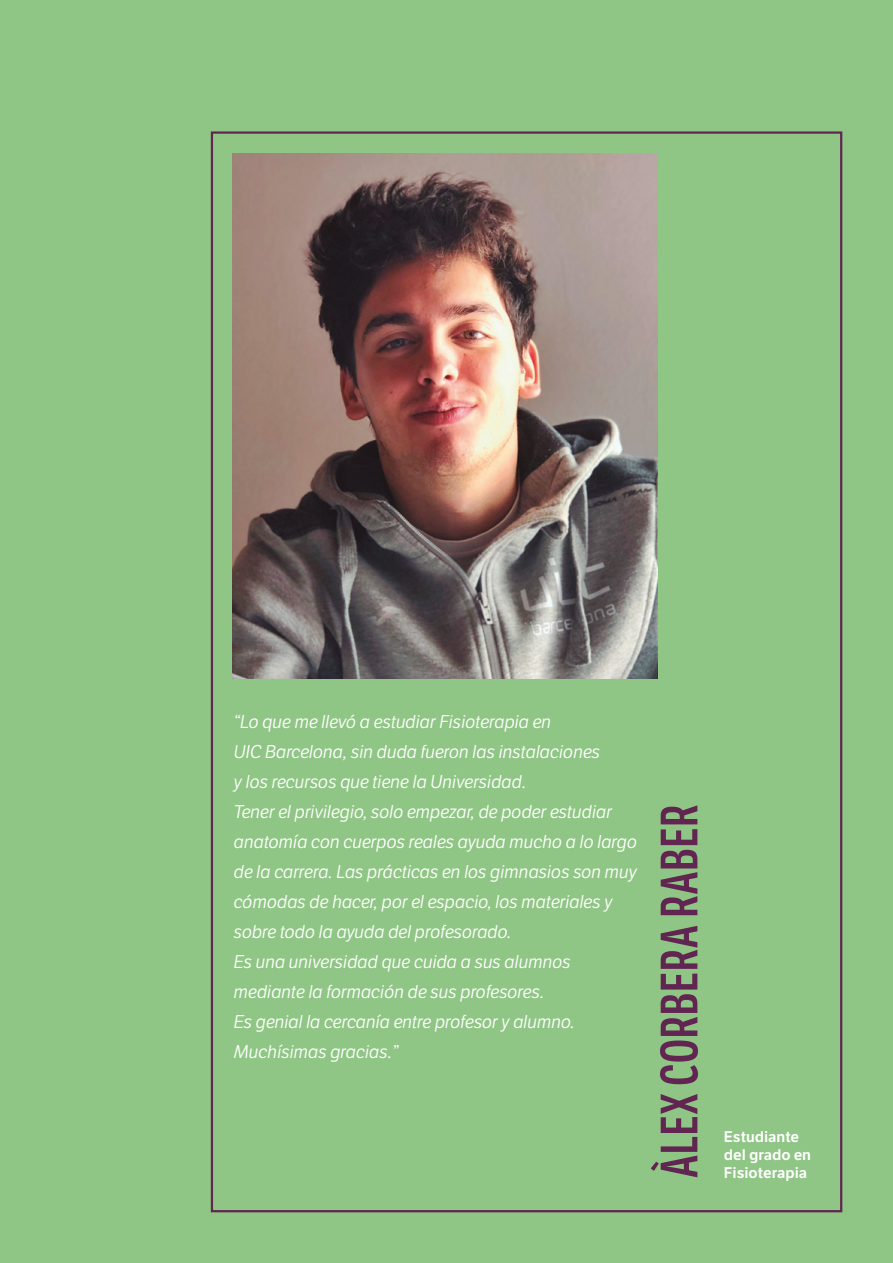
<style>
.page{position:relative;width:893px;height:1263px;background:#90c685}
.page>*{position:absolute;margin:0;border:0;box-sizing:border-box;transform-origin:0 0}
.t1{font:600 51px "LFT Etica Compressed";letter-spacing:.015em;color:#612551}
.t2{font:italic 18px/30px "LFT Etica Bk";color:#fff}
.t3{font:15px/18px "LFT Etica SB";color:#fff}
</style>
<div class="page">
<img style="left:232px;top:153px;width:426px;height:526px">
<p class="t2" style="left:234px;top:707px;width:405px">“Lo que me llevó a estudiar Fisioterapia en<br>UIC Barcelona, sin duda fueron las instalaciones<br>y los recursos que tiene la Universidad.<br>Tener el privilegio, solo empezar, de poder estudiar anatomía con cuerpos reales ayuda mucho a lo largo de la carrera. Las prácticas en los gimnasios son muy cómodas de hacer, por el espacio, los materiales y sobre todo la ayuda del profesorado.<br>Es una universidad que cuida a sus alumnos mediante la formación de sus profesores.<br>Es genial la cercanía entre profesor y alumno.<br>Muchísimas gracias.”</p>
<h1 class="t1" style="left:650px;top:1178px;width:375px;rotate:-90deg">ÀLEX CORBERA RABER</h1>
<p class="t3" style="left:724px;top:1128px;width:89px">Estudiante del grado en</p>
<p class="t3" style="left:724px;top:1164px;width:85px">Fisioterapia</p>
</div>
